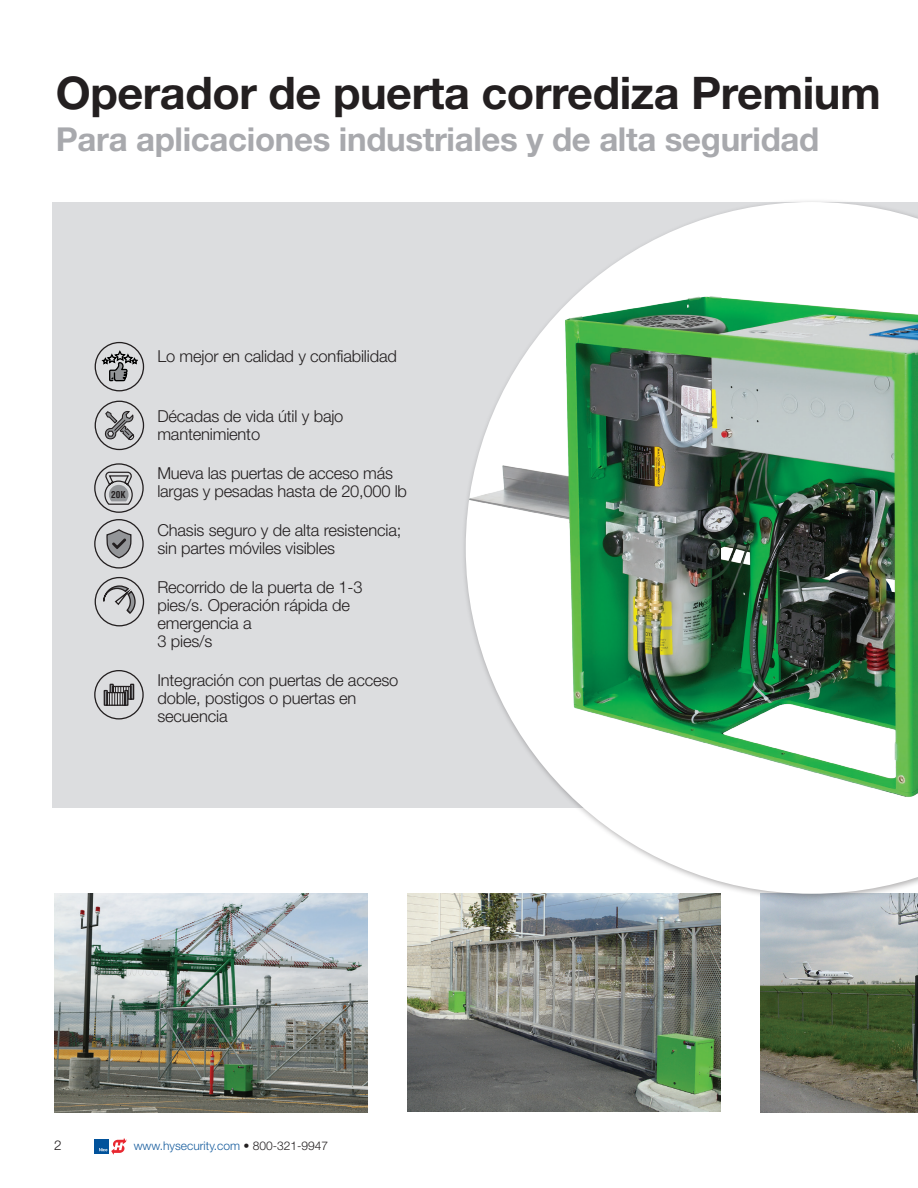
<style>
.page{position:relative;width:918px;height:1188px;background:#fff}
.page>*{position:absolute;margin:0;border:0;box-sizing:border-box;transform-origin:0 0}
.Operator_subhd{font:700 45px "Helvetica Neue";letter-spacing:-.01em;color:#231f20}
.Section_Heading_Left{font:700 33px "Helvetica Neue";letter-spacing:-.01em;color:#a8a9ad}
.Icon-description{font:300 16.5px/18px "Helvetica Neue";letter-spacing:-.01em;color:#231f20}
.t1{font:300 13.5px "Helvetica Neue";color:#231f20}
.t2{font:300 12px "Helvetica Neue";color:#175d9e}
.t3{font:700 condensed 9.3px "Helvetica Com";color:#231f20}
.s1{color:#231f20}
</style>
<div class="page">
<img style="left:54px;top:894px;width:314px;height:218px">
<img style="left:407px;top:894px;width:314px;height:218px">
<img style="left:760px;top:902px;width:158px;height:210px">
<div style="left:94px;top:1139px;width:14px;height:15px;background:#01529b"></div>
<svg style="left:99px;top:1138px;width:28px;height:17px"></svg>
<div style="left:53px;top:203px;width:865px;height:605px;background:#dcdddf"></div>
<div style="left:462px;top:198px;width:456px;height:704px;background:#231f20;opacity:.35"></div>
<svg style="left:466px;top:202px;width:452px;height:692px"></svg>
<img style="left:466px;top:273px;width:452px;height:549px">
<svg style="left:94px;top:400px;width:50px;height:50px"></svg>
<svg style="left:94px;top:463px;width:50px;height:50px"></svg>
<svg style="left:94px;top:519px;width:50px;height:50px"></svg>
<svg style="left:94px;top:577px;width:50px;height:50px"></svg>
<svg style="left:94px;top:670px;width:50px;height:50px"></svg>
<svg style="left:94px;top:342px;width:50px;height:50px"></svg>
<p class="Operator_subhd" style="left:56px;top:66px;width:826px">Operador de puerta corrediza Premium</p>
<p class="Section_Heading_Left" style="left:56px;top:119px;width:765px">Para aplicaciones industriales y de alta seguridad</p>
<p class="t3" style="left:111px;top:488px;width:16px">20K</p>
<p class="Icon-description" style="left:157px;top:346px;width:241px">Lo mejor en calidad y confiabilidad</p>
<p class="Icon-description" style="left:157px;top:406px;width:188px">Décadas de vida útil y bajo mantenimiento</p>
<p class="Icon-description" style="left:157px;top:463px;width:251px">Mueva las puertas de acceso más largas y pesadas hasta de 20,000 lb</p>
<p class="Icon-description" style="left:157px;top:520px;width:245px">Chasis seguro y de alta resistencia; sin partes móviles visibles</p>
<p class="Icon-description" style="left:157px;top:577px;width:207px">Recorrido de la puerta de 1-3 pies/s. Operación rápida de emergencia a<br>3 pies/s</p>
<p class="Icon-description" style="left:157px;top:670px;width:243px">Integración con puertas de acceso doble, postigos o puertas en secuencia</p>
<p class="t1" style="left:54px;top:1137px;width:9px">2</p>
<p class="t2" style="left:134px;top:1139px;width:196px">www.hysecurity.com <span class="s1">• 800-321-9947</span></p>
</div>
